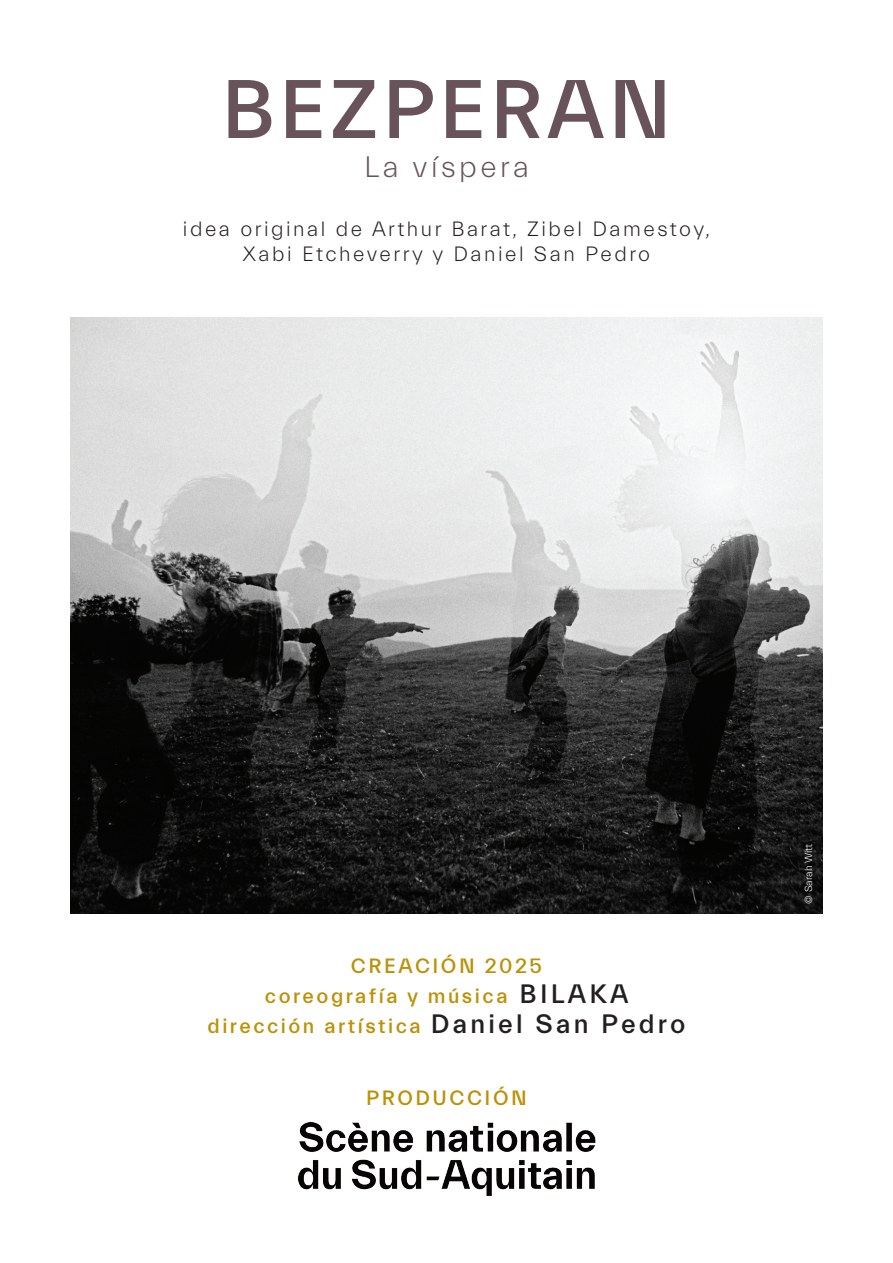
<style>
.page{position:relative;width:893px;height:1263px;background:#fff}
.page>*{position:absolute;margin:0;border:0;box-sizing:border-box;transform-origin:0 0}
.t1{font:500 84px "Everett";letter-spacing:.05em;color:#68535a}
.t2{font:300 30px "Everett";letter-spacing:.115em;color:#68535a}
.t3{font:500 21px/30px "Everett";letter-spacing:.12em;color:#bd9107;text-align:center}
.t4{font:300 21px/25.2px "Everett";letter-spacing:.12em;color:#231f20;text-align:center}
.t5{font:300 10.5px "Everett";color:#fff}
.s1{font-size:27px;color:#231f20}
</style>
<div class="page">
<img style="left:70px;top:318px;width:753px;height:595px">
<img style="left:297px;top:1121px;width:299px;height:75px">
<h1 class="t1" style="left:221px;top:64px;width:452px">BEZPERAN</h1>
<h2 class="t2" style="left:364px;top:151px;width:166px">La víspera</h2>
<p class="t4" style="left:183px;top:217px;width:529px">idea original de Arthur Barat, Zibel Damestoy,<br>Xabi Etcheverry y Daniel San Pedro</p>
<p class="t3" style="left:208px;top:952px;width:479px">CREACIÓN 2025<br>coreografía y música <span class="s1">BILAKA<br></span>dirección artística <span class="s1">Daniel San Pedro</span></p>
<p class="t3" style="left:366px;top:1083px;width:162px">PRODUCCIÓN</p>
<p class="t5" style="left:803px;top:904px;width:61px;rotate:-90deg">© Sarah Witt</p>
</div>
